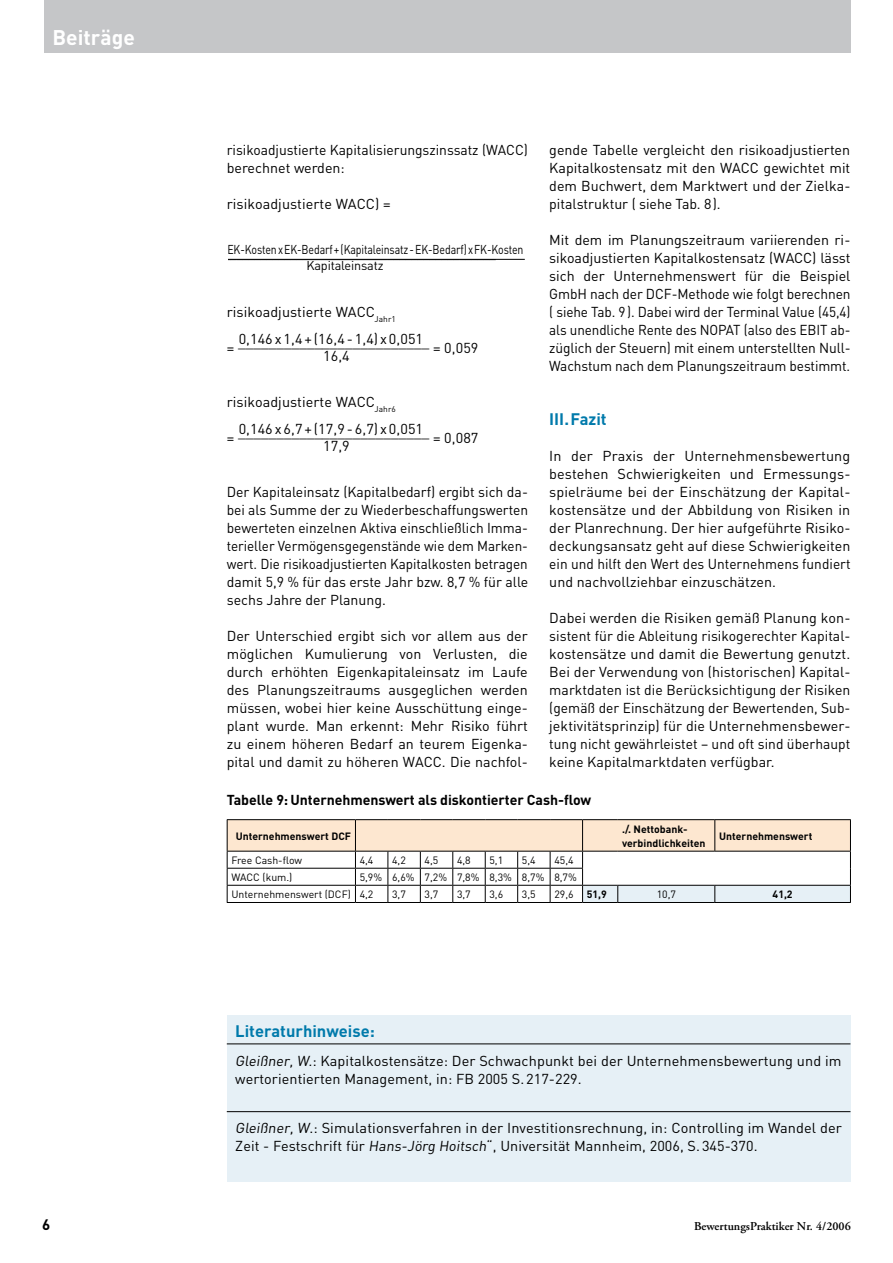
<style>
.page{position:relative;width:893px;height:1263px;background:#fff}
.page>*{position:absolute;margin:0;border:0;box-sizing:border-box;transform-origin:0 0}
.t1{font:700 21px "DIN";color:#fff}
.t2{font:700 16.5px "DIN";color:#007aab}
.t3{font:14.25px/18px "DIN";color:#000;text-align:justify}
.t4{font:14.25px/18px "DIN";color:#000;text-align:justify;scale:.95 1}
.t5{font:700 14.25px "DIN";letter-spacing:-.005em;color:#000}
.t6{font:12.75px/12.9px "DIN";letter-spacing:-.01em;color:#000;scale:.9 1}
.t7{font:12.75px "DIN";letter-spacing:-.01em;color:#000;scale:.83 1}
.t8{font:600 12px "Adobe Garamond Pro";color:#000}
.t9{font:10.5px/17.1px "DIN";color:#000}
.t10{font:700 10.5px/14.2px "DIN";color:#000}
.t11{font:8.25px "DIN";color:#000}
</style>
<div class="page">
<div style="left:44px;top:0;width:806px;height:53px;background:#c5c6c8"></div>
<div style="left:227px;top:1015px;width:623px;height:167px;background:#e6f0f6"></div>
<hr style="left:227px;top:1043px;width:623px;height:1px;background:#000">
<hr style="left:227px;top:1111px;width:623px;height:1px;background:#000">
<hr style="left:227px;top:819px;width:128px;height:1px;background:#000">
<hr style="left:355px;top:819px;width:33px;height:1px;background:#000">
<hr style="left:388px;top:819px;width:32px;height:1px;background:#000">
<hr style="left:420px;top:819px;width:33px;height:1px;background:#000">
<hr style="left:453px;top:819px;width:32px;height:1px;background:#000">
<hr style="left:485px;top:819px;width:33px;height:1px;background:#000">
<hr style="left:518px;top:819px;width:32px;height:1px;background:#000">
<hr style="left:550px;top:819px;width:33px;height:1px;background:#000">
<hr style="left:583px;top:819px;width:35px;height:1px;background:#000">
<hr style="left:618px;top:819px;width:97px;height:1px;background:#000">
<hr style="left:715px;top:819px;width:136px;height:1px;background:#000">
<hr style="left:227px;top:902px;width:128px;height:1px;background:#000">
<hr style="left:355px;top:902px;width:33px;height:1px;background:#000">
<hr style="left:388px;top:902px;width:32px;height:1px;background:#000">
<hr style="left:420px;top:902px;width:33px;height:1px;background:#000">
<hr style="left:453px;top:902px;width:32px;height:1px;background:#000">
<hr style="left:485px;top:902px;width:33px;height:1px;background:#000">
<hr style="left:518px;top:902px;width:32px;height:1px;background:#000">
<hr style="left:550px;top:902px;width:33px;height:1px;background:#000">
<svg style="left:227px;top:820px;width:624px;height:82px"></svg>
<hr style="left:583px;top:902px;width:35px;height:1px;background:#000">
<hr style="left:618px;top:902px;width:97px;height:1px;background:#000">
<hr style="left:715px;top:902px;width:136px;height:1px;background:#000">
<hr style="left:227px;top:259px;width:298px;height:1px;background:#000">
<div style="left:220px;top:251px;width:8px;height:14px;background:#fff"></div>
<h1 class="t1" style="left:52px;top:24px;width:84px">Beiträge</h1>
<p class="t3" style="left:227px;top:140px;width:303px">risikoadjustierte Kapitalisierungszinssatz (WACC) berechnet werden:</p>
<p class="t3" style="left:227px;top:194px;width:131px">risikoadjustierte WACC</p>
<p class="t3" style="left:375px;top:194px;width:17px">) =</p>
<p class="t7" style="left:227px;top:242px;width:358px">EK-KostenxEK-Bedarf+(Kapitaleinsatz- EK-Bedarf)xFK-Kosten</p>
<p class="t6" style="left:306px;top:246px;width:212px;text-indent:-82px">_____________________________________________<br>Kapitaleinsatz</p>
<p class="t3" style="left:227px;top:302px;width:131px">risikoadjustierte WACC</p>
<p class="t11" style="left:375px;top:313px;width:23px">Jahr1</p>
<p class="t3" style="left:227px;top:338px;width:9px">=</p>
<p class="t3" style="left:239px;top:330px;width:186px">0,146 x 1,4 + (16,4 - 1,4) x 0,051</p>
<p class="t3" style="left:238px;top:334px;width:193px;line-height:14.4px;text-align:center">_________________________<br>16,4</p>
<p class="t3" style="left:433px;top:338px;width:47px">= 0,059</p>
<p class="t3" style="left:227px;top:392px;width:131px">risikoadjustierte WACC</p>
<p class="t11" style="left:375px;top:403px;width:23px">Jahr6</p>
<p class="t3" style="left:227px;top:428px;width:9px">=</p>
<p class="t3" style="left:239px;top:420px;width:186px">0,146 x 6,7 + (17,9 - 6,7) x 0,051</p>
<p class="t3" style="left:238px;top:424px;width:193px;line-height:14.4px;text-align:center">_________________________<br>17,9</p>
<p class="t3" style="left:433px;top:428px;width:47px">= 0,087</p>
<p class="t3" style="left:227px;top:482px;width:303px">Der Kapitaleinsatz (Kapitalbedarf) ergibt sich da&shy;bei als Summe der zu Wiederbeschaffungswerten bewerteten einzelnen Aktiva einschließlich I mma&shy;terieller Vermögensgegenstände wie dem Marken&shy;wert. Die risikoadjustierten Kapitalkosten betragen damit 5,9 % für das erste Jahr bzw. 8,7 % für alle sechs Jahre der Planung.</p>
<p class="t3" style="left:227px;top:626px;width:303px">Der Unterschied ergibt sich vor allem aus der möglichen Kumulierung von Verlusten, die durch erhöhten Eigenkapitaleinsatz im Laufe des Planungszeitraums ausgeglichen werden müssen, wobei hier keine Ausschüttung einge&shy;plant wurde. Man erkennt: Mehr Risiko führt zu einem höheren Bedarf an teurem Eigenka&shy;pital und damit zu höheren WACC</p>
<p class="t3" style="left:442px;top:752px;width:88px">. Die nachfol-</p>
<p class="t3" style="left:549px;top:140px;width:302px">gende Tabelle vergleicht den risikoadjustierten<br>Kapitalkostensatz mit den WACC</p>
<p class="t3" style="left:549px;top:158px;width:303px;text-indent:214px">gewichtet mit dem Buchwert, dem Marktwert und der Zielka&shy;pitalstruktur ( siehe Tab. 8).</p>
<p class="t3" style="left:549px;top:230px;width:303px">Mit dem im Planungszeitraum variierenden ri&shy;sikoadjustierten Kapitalkostensatz (WACC</p>
<p class="t3" style="left:549px;top:248px;width:303px;text-indent:263px">) lässt sich der Unternehmenswert für die Beispiel GmbH nach der DCF-Methode wie folgt berechnen ( siehe Tab. 9). Dabei wird der Terminal Value (45,4) als unendliche Rente des NOPAT (also des EBIT</p>
<p class="t4" style="left:549px;top:320px;width:319px;text-indent:281px">ab&shy;züglich der Steuern) mit einem unterstellten Null-Wachstum nach dem Planungszeitraum bestimmt.</p>
<p class="t2" style="left:549px;top:408px;width:59px">III. Fazit</p>
<p class="t3" style="left:549px;top:446px;width:303px">I n der Praxis der Unternehmensbewertung bestehen Schwierigkeiten und Ermessungs&shy;spielräume bei der Einschätzung der Kapital&shy;kostensätze und der Abbildung von Risiken in der Planrechnung. Der hier aufgeführte Risiko&shy;deckungsansatz geht auf diese Schwierigkeiten ein und hilft den Wert des Unternehmens fundiert und nachvollziehbar einzuschätzen.</p>
<p class="t3" style="left:549px;top:608px;width:303px">Dabei werden die Risiken gemäß Planung kon&shy;sistent für die Ableitung risikogerechter Kapital&shy;kostensätze und damit die Bewertung genutzt.<br>Bei der Verwendung von (historischen) Kapital&shy;marktdaten ist die Berücksichtigung der Risiken (gemäß der Einschätzung der Bewertenden, Sub&shy;jektivitätsprinzip) für die Unternehmensbewer&shy;tung nicht gewährleistet – und oft sind überhaupt keine Kapitalmarktdaten verfügbar.</p>
<p class="t5" style="left:227px;top:790px;width:366px">Tabelle 9: Unternehmenswert als diskontierter Cash-flow</p>
<p class="t10" style="left:236px;top:828px;width:117px">Unternehmenswert DCF</p>
<p class="t10" style="left:622px;top:821px;width:85px">./. Nettobank&shy;verbindlichkeiten</p>
<p class="t10" style="left:719px;top:828px;width:95px">Unternehmenswert</p>
<p class="t9" style="left:231px;top:851px;width:72px">Free Cash-flow</p>
<p class="t9" style="left:360px;top:851px;width:15px">4,4</p>
<p class="t9" style="left:392px;top:851px;width:15px">4,2</p>
<p class="t9" style="left:425px;top:851px;width:15px">4,5</p>
<p class="t9" style="left:457px;top:851px;width:15px">4,8</p>
<p class="t9" style="left:489px;top:851px;width:15px">5,1</p>
<p class="t9" style="left:522px;top:851px;width:15px">5,4</p>
<p class="t9" style="left:554px;top:851px;width:21px">45,4</p>
<p class="t9" style="left:231px;top:868px;width:17px">WACC</p>
<p class="t9" style="left:263px;top:868px;width:31px">(kum.)</p>
<p class="t9" style="left:231px;top:868px;width:347px;text-indent:128px">5,9% 6,6% 7,2% 7,8% 8,3% 8,7% 8,7%<br>Unternehmenswert (DCF) 4,2</p>
<p class="t9" style="left:392px;top:885px;width:15px">3,7</p>
<p class="t9" style="left:425px;top:885px;width:15px">3,7</p>
<p class="t9" style="left:457px;top:885px;width:15px">3,7</p>
<p class="t9" style="left:489px;top:885px;width:15px">3,6</p>
<p class="t9" style="left:522px;top:885px;width:15px">3,5</p>
<p class="t9" style="left:554px;top:885px;width:21px">29,6</p>
<p class="t10" style="left:587px;top:887px;width:22px">51,9</p>
<p class="t9" style="left:657px;top:885px;width:21px">10,7</p>
<p class="t10" style="left:773px;top:887px;width:22px">41,2</p>
<p class="t2" style="left:235px;top:1020px;width:141px">Literaturhinweise:</p>
<p class="t3" style="left:235px;top:1051px;width:608px">Gleißner, W.: Kapitalkostensätze: Der Schwachpunkt bei der Unternehmensbewertung und im wertorientierten Management, in: FB 2005 S. 217-229.</p>
<p class="t3" style="left:235px;top:1119px;width:608px">Gleißner, W.: Simulationsverfahren in der I nvestitionsrechnung, in: Controlling im Wandel der<br>Zeit - Festschrift für Hans-Jörg Hoitsch“, Universität Mannheim, 2006, S. 345-370.</p>
<p class="t8" style="left:694px;top:1219px;width:158px">BewertungsPraktiker Nr. 4/2006</p>
</div>
